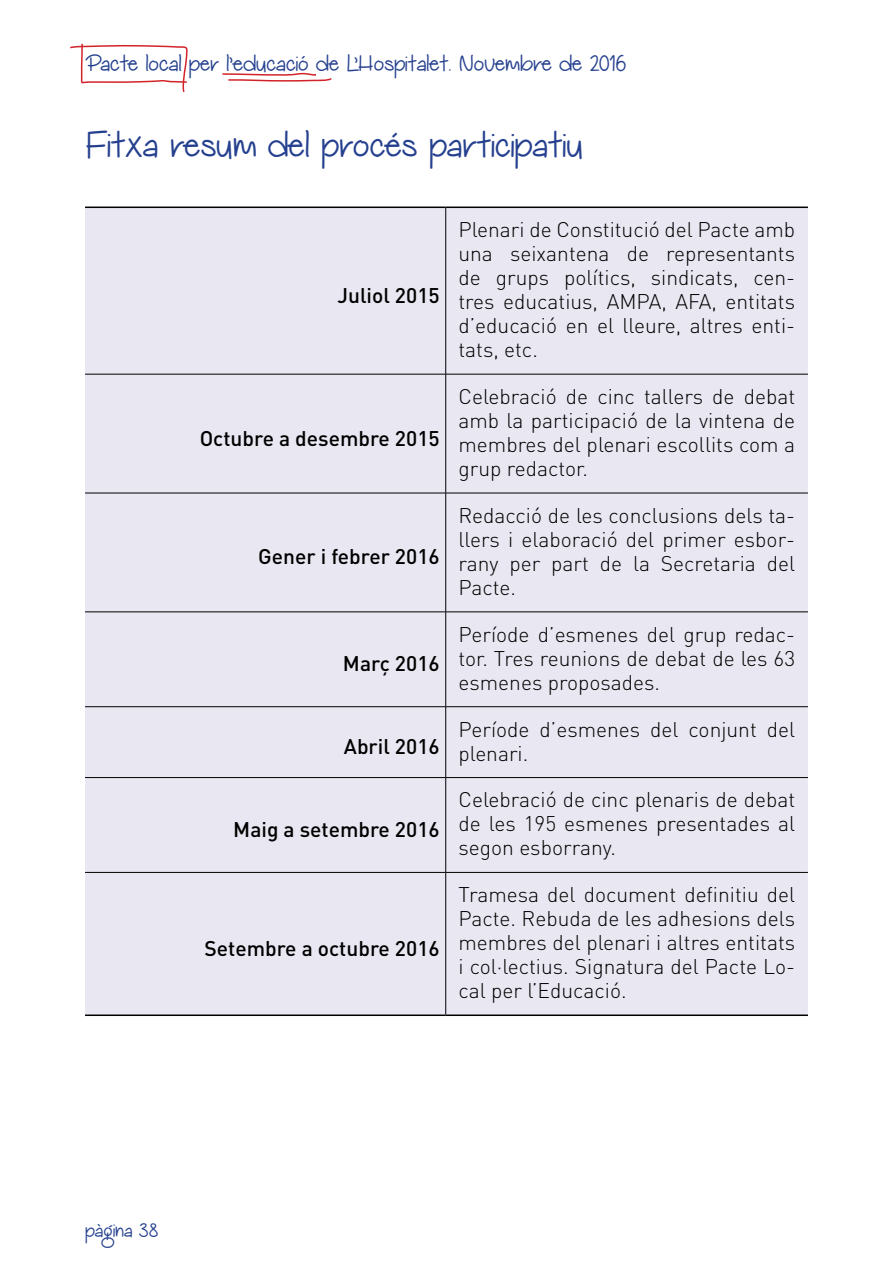
<style>
.page{position:relative;width:893px;height:1263px;background:#fff}
.page>*{position:absolute;margin:0;border:0;box-sizing:border-box;transform-origin:0 0}
.t1{font:36px "My Big Heart Demo";color:#25408f}
.t2{font:22.5px "My Big Heart Demo";color:#25408f}
.t3{font:300 21px/24px "DIN";color:#000;text-align:justify}
.t4{font:500 21px "DIN";color:#000}
.t5{font:19.5px "My Big Heart Demo";color:#25408f}
</style>
<div class="page">
<div style="left:85px;top:208px;width:723px;height:806px;background:#e9e8f2"></div>
<hr style="left:85px;top:207px;width:361px;height:1px;background:#000">
<hr style="left:446px;top:207px;width:362px;height:1px;background:#000">
<hr style="left:85px;top:1014px;width:361px;height:2px;background:#000">
<hr style="left:446px;top:1014px;width:362px;height:2px;background:#000">
<hr style="left:445px;top:208px;width:1px;height:166px;background:#000">
<hr style="left:85px;top:374px;width:361px;height:1px;background:#000">
<hr style="left:446px;top:374px;width:362px;height:1px;background:#000">
<hr style="left:445px;top:374px;width:1px;height:119px;background:#000">
<hr style="left:85px;top:493px;width:361px;height:1px;background:#000">
<hr style="left:446px;top:493px;width:362px;height:1px;background:#000">
<hr style="left:445px;top:493px;width:1px;height:119px;background:#000">
<hr style="left:85px;top:612px;width:361px;height:1px;background:#000">
<hr style="left:446px;top:612px;width:362px;height:1px;background:#000">
<hr style="left:445px;top:612px;width:1px;height:94px;background:#000">
<hr style="left:85px;top:706px;width:361px;height:1px;background:#000">
<hr style="left:446px;top:706px;width:362px;height:1px;background:#000">
<hr style="left:445px;top:707px;width:1px;height:70px;background:#000">
<hr style="left:85px;top:777px;width:361px;height:1px;background:#000">
<hr style="left:446px;top:777px;width:362px;height:1px;background:#000">
<hr style="left:445px;top:778px;width:1px;height:94px;background:#000">
<hr style="left:85px;top:872px;width:361px;height:1px;background:#000">
<hr style="left:446px;top:872px;width:362px;height:1px;background:#000">
<hr style="left:445px;top:872px;width:1px;height:142px;background:#000">
<svg style="left:70px;top:43px;width:118px;height:49px"></svg>
<svg style="left:222px;top:72px;width:110px;height:10px"></svg>
<p class="t2" style="left:85px;top:50px;width:543px">Pacte local per l’educació de L’Hospitalet. Novembre de 2016</p>
<h1 class="t1" style="left:85px;top:124px;width:499px">Fitxa resum del procés participatiu</h1>
<p class="t4" style="left:337px;top:281px;width:104px">Juliol 2015</p>
<p class="t4" style="left:200px;top:424px;width:242px">Octubre a desembre 2015</p>
<p class="t4" style="left:258px;top:543px;width:183px">Gener i febrer 2016</p>
<p class="t4" style="left:343px;top:650px;width:98px">Març 2016</p>
<p class="t4" style="left:344px;top:732px;width:97px">Abril 2016</p>
<p class="t4" style="left:233px;top:815px;width:208px">Maig a setembre 2016</p>
<p class="t4" style="left:205px;top:934px;width:237px">Setembre a octubre 2016</p>
<p class="t3" style="left:458px;top:217px;width:338px">Plenari de Constitució del Pacte amb una seixantena de representants de grups polítics, sindicats, cen&shy;tres educatius, AMPA, AFA, entitats d’educació en el lleure, altres enti&shy;tats, etc.</p>
<p class="t3" style="left:458px;top:384px;width:338px">Celebració de cinc tallers de debat amb la participació de la vintena de membres del plenari escollits com a grup redactor.</p>
<p class="t3" style="left:458px;top:502px;width:338px">Redacció de les conclusions dels ta&shy;llers i elaboració del primer esbor&shy;rany per part de la Secretaria del Pacte.</p>
<p class="t3" style="left:458px;top:621px;width:338px">Període d’esmenes del grup redac&shy;tor. Tres reunions de debat de les 63 esmenes proposades.</p>
<p class="t3" style="left:458px;top:716px;width:338px">Període d’esmenes del conjunt del plenari.</p>
<p class="t3" style="left:458px;top:787px;width:338px">Celebració de cinc plenaris de debat de les 195 esmenes presentades al segon esborrany.</p>
<p class="t3" style="left:458px;top:882px;width:338px">Tramesa del document definitiu del Pacte. Rebuda de les adhesions dels membres del plenari i altres entitats i col·lectius. Signatura del Pacte Lo&shy;cal per l’Educació.</p>
<p class="t5" style="left:85px;top:1219px;width:75px">pàgina 38</p>
</div>
